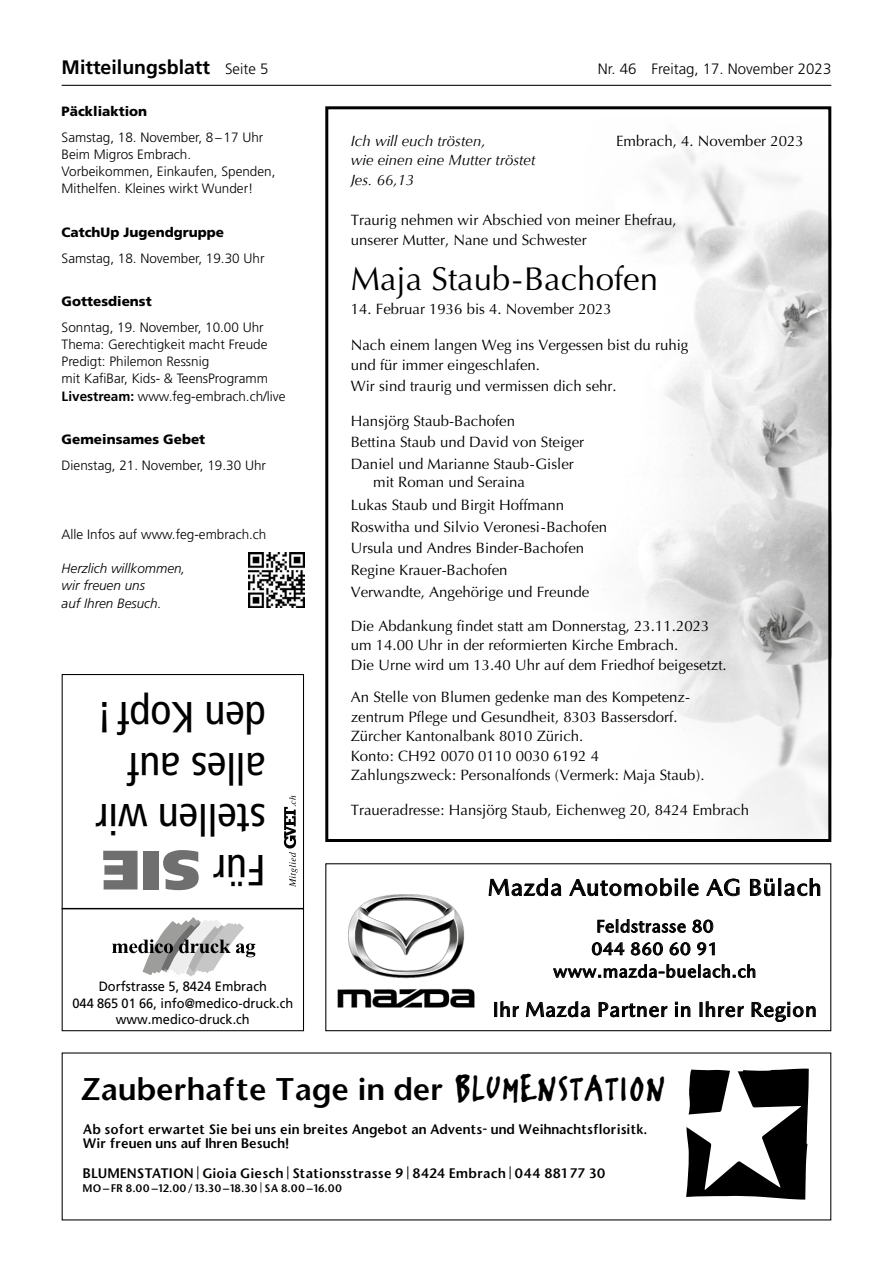
<style>
.page{position:relative;width:893px;height:1263px;background:#fff}
.page>*{position:absolute;margin:0;border:0;box-sizing:border-box;transform-origin:0 0}
.t1{font:900 55.5px "Frutiger LT Std";color:#706f6f}
.t2{font:condensed 43.5px/51px "Frutiger LT Std";color:#000}
.t3{font:33px "Optima";color:#000}
.t4{font:29.85px "Stone Sans Semi Boold";color:#000}
.t5{font:500 23.55px "Mazda Type";letter-spacing:.025em;color:#000}
.t6{font:500 20.7px "Mazda Type";letter-spacing:.03em;color:#000}
.t7{font:700 19.5px "Frutiger LT Std";color:#000}
.t8{font:500 17.7px/22.5px "Mazda Type";letter-spacing:.03em;color:#000;text-align:center}
.t9{font:15px/19.5px "Optima";color:#000}
.t10{font:italic 15px/19.5px "Optima";color:#000}
.t11{font:300 15px "Frutiger LT Std";color:#000}
.t12{font:300 13.5px/17.2px "Frutiger LT Std";color:#000}
.t13{font:13.5px/16.5px "Frutiger LT Std";color:#000;text-align:center;scale:.95 1}
.t14{font:900 13.5px "Frutiger LT Std";color:#000}
.t15{font:italic 300 13.5px/17.2px "Frutiger LT Std";color:#000}
.t16{font:13.2px/14px "Stone Sans Semi Boold";color:#000}
.t17{font:10.5px "Stone Sans Semi Boold";letter-spacing:.035em;color:#000}
.s1{font-weight:300;font-size:15px}
.s2{font-weight:700}
.s3{font-family:"FF Erikrighthand Caps";font-size:41.25px}
.s4{font-family:"Stone Sans";font-weight:500}
</style>
<div class="page">
<hr style="left:62px;top:85px;width:769px;height:1px;background:#000">
<img style="left:249px;top:552px;width:55px;height:56px">
<svg style="left:686px;top:1068px;width:123px;height:131px"></svg>
<div style="left:325px;top:863px;width:506px;height:168px;border:1px solid #000"></div>
<img style="left:337px;top:894px;width:138px;height:114px">
<img style="left:605px;top:140px;width:222px;height:698px">
<div style="left:325px;top:106px;width:506px;height:736px;border:3px solid #000"></div>
<div style="left:62px;top:674px;width:242px;height:357px;border:1px solid #000"></div>
<hr style="left:62px;top:908px;width:242px;height:1px;background:#000">
<svg style="left:112px;top:917px;width:143px;height:59px"></svg>
<svg style="left:284px;top:795px;width:14px;height:92px"></svg>
<h3 class="t7" style="left:62px;top:56px;width:208px">Mitteilungsblatt <span class="s1">Seite 5</span></h3>
<p class="t11" style="left:598px;top:60px;width:235px">Nr. 46 Freitag, 17. November 2023</p>
<p class="t14" style="left:62px;top:103px;width:87px">Päckliaktion</p>
<p class="t12" style="left:62px;top:129px;width:215px">Samstag, 18. November, 8–17 Uhr<br>Beim Migros Embrach.<br>Vorbeikommen, Einkaufen, Spenden,<br>Mithelfen. Kleines wirkt Wunder!</p>
<p class="t14" style="left:62px;top:224px;width:164px">CatchUp Jugendgruppe</p>
<p class="t12" style="left:62px;top:249px;width:204px">Samstag, 18. November, 19.30 Uhr</p>
<p class="t14" style="left:62px;top:293px;width:92px">Gottesdienst</p>
<p class="t12" style="left:62px;top:318px;width:226px">Sonntag, 19. November, 10.00 Uhr Thema: Gerechtigkeit macht Freude Predigt: Philemon Ressnig<br>mit KafiBar, Kids- &amp; TeensProgramm <span class="s2">Livestream:</span> www.feg-embrach.ch/live</p>
<p class="t14" style="left:62px;top:431px;width:145px">Gemeinsames Gebet</p>
<p class="t12" style="left:62px;top:456px;width:206px">Dienstag, 21. November, 19.30 Uhr</p>
<p class="t10" style="left:351px;top:131px;width:136px">Ich will euch trösten,</p>
<p class="t9" style="left:616px;top:131px;width:189px">Embrach, 4. November 2023</p>
<p class="t10" style="left:351px;top:150px;width:186px">wie einen eine Mutter tröstet<br>Jes. 66,13</p>
<p class="t9" style="left:351px;top:211px;width:327px">Traurig nehmen wir Abschied von meiner Ehefrau, unserer Mutter, Nane und Schwester</p>
<h3 class="t3" style="left:351px;top:259px;width:309px">Maja Staub - Bachofen</h3>
<p class="t9" style="left:351px;top:299px;width:262px">14. Februar 1936 bis 4. November 2023</p>
<p class="t9" style="left:351px;top:335px;width:339px">Nach einem langen Weg ins Vergessen bist du ruhig und für immer eingeschlafen.</p>
<p class="t9" style="left:351px;top:377px;width:267px">Wir sind traurig und vermissen dich sehr.</p>
<p class="t9" style="left:351px;top:410px;width:235px;line-height:21.6px">Hansjörg Staub-Bachofen<br>Bettina Staub und David von Steiger<br>Daniel und Marianne Staub - Gisler</p>
<p class="t9" style="left:351px;top:470px;width:215px;line-height:23.1px;text-indent:22px">mit Roman und Seraina<br>Lukas Staub und Birgit Hoffmann</p>
<p class="t9" style="left:351px;top:516px;width:258px;line-height:21.6px">Roswitha und Silvio Veronesi - Bachofen Ursula und Andres Binder-Bachofen Regine Krauer-Bachofen<br>Verwandte, Angehörige und Freunde</p>
<p class="t9" style="left:351px;top:616px;width:377px">Die Abdankung findet statt am Donnerstag, 23.11.2023 um 14.00 Uhr in der reformierten Kirche Embrach.<br>Die Urne wird um 13.40 Uhr auf dem Friedhof beigesetzt.</p>
<p class="t9" style="left:351px;top:687px;width:355px">An Stelle von Blumen gedenke man des Kompetenz&shy;zentrum Pflege und Gesundheit, 8303 Bassersdorf.<br>Zürcher Kantonalbank 8010 Zürich.<br>Konto : CH92 0070 0110 0030 6192 4<br>Zahlungszweck : Personalfonds ( Vermerk: Maja Staub ).</p>
<p class="t9" style="left:351px;top:800px;width:400px">Traueradresse : Hansjörg Staub, Eichenweg 20, 8424 Embrach</p>
<p class="t12" style="left:62px;top:526px;width:206px">Alle Infos auf www.feg-embrach.ch</p>
<p class="t15" style="left:62px;top:560px;width:125px">Herzlich willkommen, wir freuen uns<br>auf Ihren Besuch.</p>
<h2 class="t2" style="left:266px;top:895px;width:172px;rotate:-180deg">Für stellen wir alles auf den Kopf !</h2>
<h1 class="t1" style="left:200px;top:904px;width:100px;rotate:-180deg">SIE</h1>
<h3 class="t5" style="left:488px;top:873px;width:335px">Mazda Automobile AG Bülach</h3>
<p class="t8" style="left:553px;top:915px;width:204px">Feldstras e 80<br>044 860 60 91 www.mazda-buelach.ch</p>
<h3 class="t6" style="left:493px;top:997px;width:326px">Ihr Mazda Partner in Ihrer Region</h3>
<h3 class="t5" style="left:495px;top:873px;width:335px">Mazda Automobile AG Bülach</h3>
<p class="t8" style="left:560px;top:915px;width:204px">Feldstrasse 80<br>044 860 60 91 www.mazda-buelach.ch</p>
<h3 class="t6" style="left:499px;top:997px;width:326px">Ihr Mazda Partner in Ihrer Region</h3>
<p class="t13" style="left:72px;top:978px;width:234px">Dorfstrasse 5, 8424 Embrach<br>044 865 01 66, info@medico-druck.ch www.medico-druck.ch</p>
<h3 class="t4" style="left:80px;top:1070px;width:586px">Zauberhafte Tage in der <span class="s3">BLUMENSTATION</span></h3>
<p class="t16" style="left:83px;top:1122px;width:566px">Ab sofort erwartet Sie bei uns ein breites Angebot an Advents- und Weihnachtsflorisitk.<br>Wir freuen uns auf Ihren Besuch!</p>
<p class="t16" style="left:83px;top:1166px;width:524px">BLUMENSTATION <span class="s4">|</span> Gioia Giesch <span class="s4">|</span> Stationsstrasse 9 <span class="s4">|</span> 8424 Embrach <span class="s4">|</span> 044 881 77 30</p>
<p class="t17" style="left:83px;top:1181px;width:261px">MO–FR 8.00–12.00/13.30–18.30 <span class="s4">|</span> SA 8.00–16.00</p>
</div>
